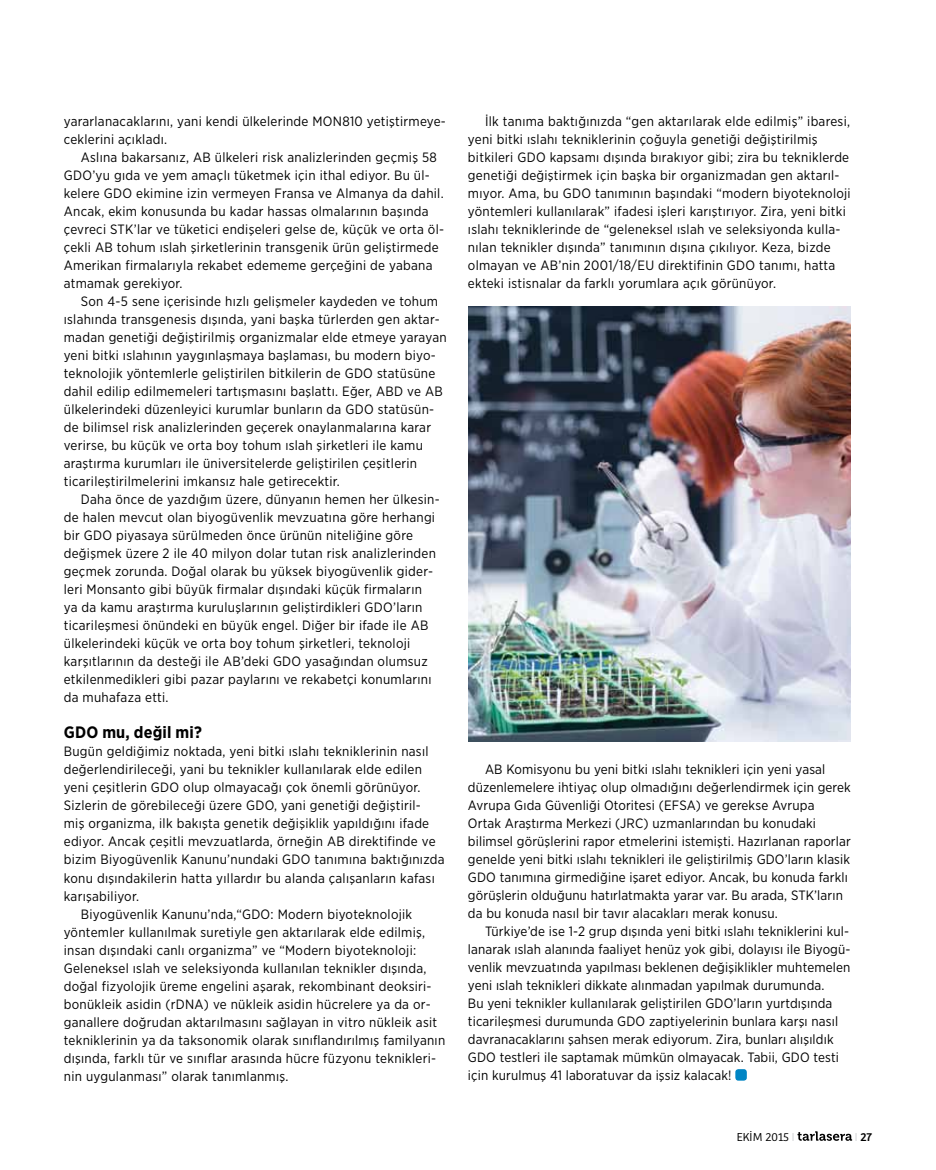
<style>
.page{position:relative;width:936px;height:1170px;background:#fff}
.page>*{position:absolute;margin:0;border:0;box-sizing:border-box;transform-origin:0 0}
.t1{font:700 16.5px "Gotham Narrow";letter-spacing:.01em;color:#000}
.t2{font:13.5px/18px "Gotham Narrow";letter-spacing:.02em;color:#000}
.t3{font:300 12px "Bree";color:#000}
.t4{font:12px "Bree";color:#000}
.s1{font-style:inherit}
.s2{font-weight:100;color:#bcbec0}
</style>
<div class="page">
<svg style="left:797px;top:1131px;width:55px;height:9px"></svg>
<div style="left:735px;top:1069px;width:11px;height:11px;background:#0085c4;border-radius:3px"></div>
<img style="left:468px;top:307px;width:382px;height:434px">
<p class="t2" style="left:64px;top:112px;width:383px">yararlanacaklarını, yani kendi ülkelerinde MON810 yetiştirmeye&shy;ceklerini açıkladı.</p>
<p class="t2" style="left:64px;top:148px;width:382px;text-indent:17px">Aslına bakarsanız, AB ülkeleri risk analizlerinden geçmiş 58<br>GDO’yu gıda ve yem amaçlı tüketmek için ithal ediyor. Bu ül&shy;kelere GDO ekimine izin vermeyen Fransa ve Almanya da dahil.<br>Ancak, ekim konusunda bu kadar hassas olmalarının başında çevreci STK’lar ve tüketici endişeleri gelse de, küçük ve orta öl&shy;çekli AB tohum ıslah şirketlerinin transgenik ürün geliştirmede Amerikan firmalarıyla rekabet edememe gerçeğini de yabana atmamak gerekiyor.</p>
<p class="t2" style="left:64px;top:292px;width:384px;text-indent:17px">Son 4-5 sene içerisinde hızlı gelişmeler kaydeden ve tohum ıslahında transgenesis dışında, yani başka türlerden gen aktar&shy;madan genetiği değiştirilmiş organizmalar elde etmeye yarayan yeni bitki ıslahının yaygınlaşmaya başlaması, bu modern biyo&shy;teknolojik yöntemlerle geliştirilen bitkilerin de GDO statüsüne dahil edilip edilmemeleri tartışmasını başlattı. Eğer, ABD ve AB ülkelerindeki düzenleyici kurumlar bunların da GDO statüsün&shy;de bilimsel risk analizlerinden geçerek onaylanmalarına karar verirse, bu küçük ve orta boy tohum ıslah şirketleri ile kamu araştırma kurumları ile üniversitelerde geliştirilen çeşitlerin ticarileştirilmelerini imkansız hale getirecektir.</p>
<p class="t2" style="left:64px;top:490px;width:377px;text-indent:17px">Daha önce de yazdığım üzere, dünyanın hemen her ülkesin&shy;de halen mevcut olan biyogüvenlik mevzuatına göre herhangi bir GDO piyasaya sürülmeden önce ürünün niteliğine göre değişmek üzere 2 ile 40 milyon dolar tutan risk analizlerinden geçmek zorunda. Doğal olarak bu yüksek biyogüvenlik gider&shy;leri Monsanto gibi büyük firmalar dışındaki küçük firmaların<br>ya da kamu araştırma kuruluşlarının geliştirdikleri GDO’ların ticarileşmesi önündeki en büyük engel. Diğer bir ifade ile AB ülkelerindeki küçük ve orta boy tohum şirketleri, teknoloji karşıtlarının da desteği ile AB’deki GDO yasağından olumsuz etkilenmedikleri gibi pazar paylarını ve rekabetçi konumlarını da muhafaza etti.</p>
<p class="t1" style="left:64px;top:722px;width:140px">GDO mu, değil mi?</p>
<p class="t2" style="left:64px;top:742px;width:366px">Bugün geldiğimiz noktada, yeni bitki ıslahı tekniklerinin nasıl</p>
<p class="t2" style="left:64px;top:760px;width:359px">değerlendirileceği, yani bu teknikler kullanılarak elde edilen</p>
<p class="t2" style="left:64px;top:778px;width:358px">yeni çeşitlerin GDO olup olmayacağı çok önemli görünüyor.</p>
<p class="t2" style="left:64px;top:796px;width:358px">Sizlerin de görebileceği üzere GDO, yani genetiği değiştiril-</p>
<p class="t2" style="left:64px;top:814px;width:367px">miş organizma, ilk bakışta genetik değişiklik yapıldığını ifade</p>
<p class="t2" style="left:64px;top:832px;width:373px">ediyor. Ancak çeşitli mevzuatlarda, örneğin AB direktifinde ve</p>
<p class="t2" style="left:64px;top:850px;width:382px">bizim Biyogüvenlik Kanunu’nundaki GDO tanımına baktığınızda</p>
<p class="t2" style="left:64px;top:868px;width:372px">konu dışındakilerin hatta yıllardır bu alanda çalışanların kafası</p>
<p class="t2" style="left:64px;top:886px;width:77px">karışabiliyor.</p>
<p class="t2" style="left:81px;top:904px;width:333px">Biyogüvenlik Kanunu’nda,“GDO: Modern biyoteknolojik</p>
<p class="t2" style="left:64px;top:922px;width:363px">yöntemler kullanılmak suretiyle gen aktarılarak elde edilmiş,</p>
<p class="t2" style="left:64px;top:940px;width:354px">insan dışındaki canlı organizma” ve “Modern biyoteknoloji:</p>
<p class="t2" style="left:64px;top:958px;width:364px">Geleneksel ıslah ve seleksiyonda kullanılan teknikler dışında,</p>
<p class="t2" style="left:64px;top:976px;width:369px">doğal fizyolojik üreme engelini aşarak, rekombinant deoksiri-</p>
<p class="t2" style="left:64px;top:994px;width:368px">bonükleik asidin (rDNA) ve nükleik asidin hücrelere ya da or-</p>
<p class="t2" style="left:64px;top:1012px;width:375px">ganallere doğrudan aktarılmasını sağlayan in vitro nükleik asit</p>
<p class="t2" style="left:64px;top:1030px;width:383px">tekniklerinin ya da taksonomik olarak sınıflandırılmış familyanın</p>
<p class="t2" style="left:64px;top:1048px;width:374px">dışında, farklı tür ve sınıflar arasında hücre füzyonu teknikleri-</p>
<p class="t2" style="left:64px;top:1066px;width:226px">nin uygulanması” olarak tanımlanmış.</p>
<p class="t2" style="left:468px;top:112px;width:384px;text-indent:17px">İlk tanıma baktığınızda “gen aktarılarak elde edilmiş” ibaresi, yeni bitki ıslahı tekniklerinin çoğuyla genetiği değiştirilmiş bitkileri GDO kapsamı dışında bırakıyor gibi; zira bu tekniklerde genetiği değiştirmek için başka bir organizmadan gen aktarıl&shy;mıyor. Ama, bu GDO tanımının başındaki “modern biyoteknoloji yöntemleri kullanılarak” ifadesi işleri karıştırıyor. Zira, yeni bitki ıslahı tekniklerinde de “geleneksel ıslah ve seleksiyonda kulla&shy;nılan teknikler dışında” tanımının dışına çıkılıyor. Keza, bizde olmayan ve AB’nin 2001/18/EU direktifinin GDO tanımı, hatta ekteki istisnalar da farklı yorumlara açık görünüyor.</p>
<p class="t2" style="left:468px;top:760px;width:384px;text-indent:17px">AB Komisyonu bu yeni bitki ıslahı teknikleri için yeni yasal düzenlemelere ihtiyaç olup olmadığını değerlendirmek için gerek Avrupa Gıda Güvenliği Otoritesi (EFSA) ve gerekse Avrupa Ortak Araştırma Merkezi (JRC) uzmanlarından bu konudaki bilimsel görüşlerini rapor etmelerini istemişti. Hazırlanan raporlar genelde yeni bitki ıslahı teknikleri ile geliştirilmiş GDO’ların klasik GDO tanımına girmediğine işaret ediyor. Ancak, bu konuda farklı görüşlerin olduğunu hatırlatmakta yarar var. Bu arada, STK’ların da bu konuda nasıl bir tavır alacakları merak konusu.</p>
<p class="t2" style="left:468px;top:922px;width:384px;text-indent:17px">Türkiye’de ise 1-2 grup dışında yeni bitki ıslahı tekniklerini kul&shy;lanarak ıslah alanında faaliyet henüz yok gibi, dolayısı ile Biyogü&shy;venlik mevzuatında yapılması beklenen değişiklikler muhtemelen yeni ıslah teknikleri dikkate alınmadan yapılmak durumunda.<br>Bu yeni teknikler kullanılarak geliştirilen GDO’ların yurtdışında ticarileşmesi durumunda GDO zaptiyelerinin bunlara karşı nasıl davranacaklarını şahsen merak ediyorum. Zira, bunları alışıldık GDO testleri ile saptamak mümkün olmayacak. Tabii, GDO testi için kurulmuş 41 laboratuvar da işsiz kalacak!</p>
<p class="t3" style="left:736px;top:1129px;width:59px">EKİM <span class="s1">2015</span> <span class="s2">I</span></p>
<p class="t4" style="left:854px;top:1129px;width:19px"><span class="s2">I</span> 27</p>
</div>
